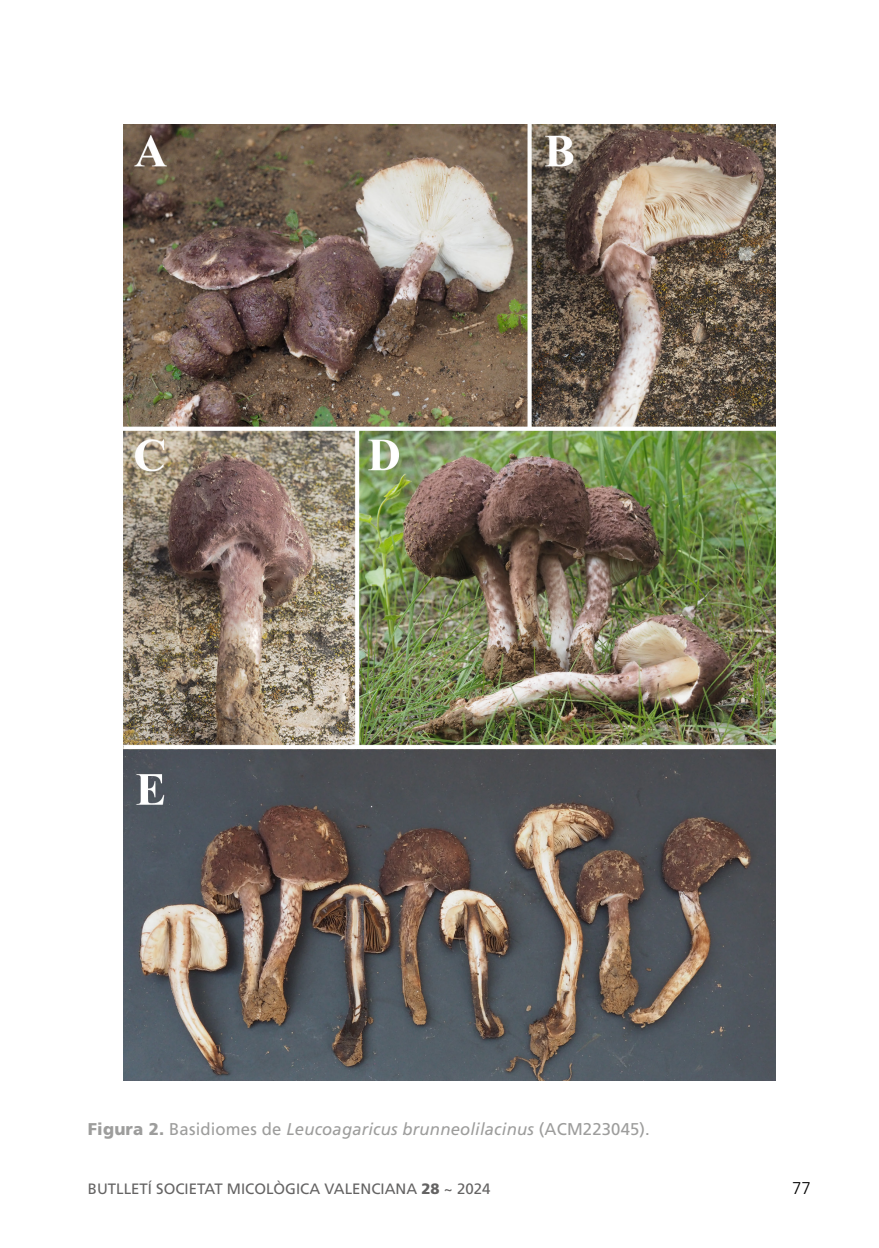
<style>
.page{position:relative;width:879px;height:1248px;background:#fff}
.page>*{position:absolute;margin:0;border:0;box-sizing:border-box;transform-origin:0 0}
.t1{font:italic 17px "Frutiger LT Std";letter-spacing:.01em;color:#9d9d9c}
.t2{font:300 17px "Frutiger LT Std";color:#000}
.t3{font:15px "Frutiger LT Std";color:#646363}
.s1{font-weight:900;font-style:normal}
.s2{font-style:normal}
.s3{font-weight:900}
</style>
<div class="page">
<img style="left:124px;top:125px;width:651px;height:955px">
<p class="t1" style="left:88px;top:1118px;width:563px"><span class="s1">Figura 2.</span> <span class="s2">Basidiomes de</span> Leucoagaricus brunneolilacinus <span class="s2">(ACM223045).</span></p>
<p class="t3" style="left:88px;top:1179px;width:404px">BUTLLETÍ SOCIETAT MICOLÒGICA VALENCIANA <span class="s3">28</span> ~ 2024</p>
<p class="t2" style="left:792px;top:1177px;width:20px">77</p>
</div>
